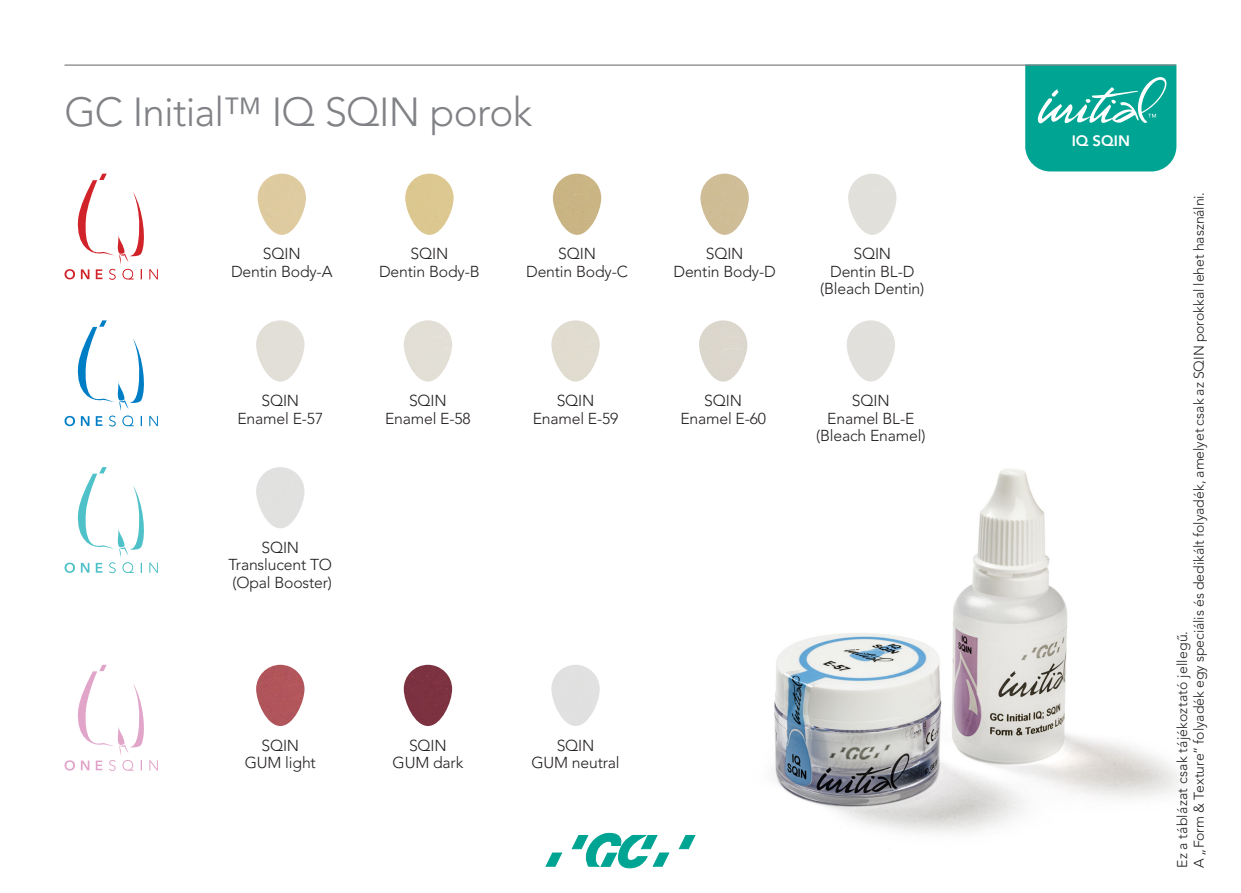
<style>
.page{position:relative;width:1241px;height:893px;background:#fff}
.page>*{position:absolute;margin:0;border:0;box-sizing:border-box;transform-origin:0 0}
.t1{font:300 40.25px "Avenir LT Std";letter-spacing:-.02em;color:#808285}
.Tekst_Zwart{font:300 15.75px "Avenir LT Std";letter-spacing:-.01em;color:#231f20}
.Teksten_Pools{font:800 15.05px "Avenir LT Std";color:#fff}
.t2{font:300 14px "Avenir LT Std";color:#231f20}
.t3{font:300 14px "Avenir LT Std";letter-spacing:.02em;color:#231f20}
</style>
<div class="page">
<svg style="left:571px;top:833px;width:96px;height:35px"></svg>
<svg style="left:545px;top:852px;width:17px;height:15px"></svg>
<svg style="left:1025px;top:64px;width:151px;height:107px;background:#19ad9c"></svg>
<hr style="left:64px;top:64px;width:1111px;height:2px;background:#808285">
<svg style="left:64px;top:320px;width:94px;height:106px"></svg>
<img style="left:256px;top:320px;width:48px;height:62px;border-radius:24px">
<img style="left:846px;top:320px;width:48px;height:62px;border-radius:24px">
<img style="left:699px;top:320px;width:48px;height:62px;border-radius:24px">
<img style="left:551px;top:320px;width:48px;height:62px;border-radius:24px">
<img style="left:403px;top:320px;width:49px;height:62px;border-radius:24px">
<svg style="left:64px;top:665px;width:94px;height:106px"></svg>
<img style="left:256px;top:665px;width:48px;height:61px;border-radius:24px">
<img style="left:551px;top:665px;width:48px;height:61px;border-radius:24px">
<img style="left:403px;top:665px;width:49px;height:61px;border-radius:24px">
<img style="left:257px;top:174px;width:49px;height:61px;border-radius:24px">
<img style="left:848px;top:174px;width:48px;height:61px;border-radius:24px">
<img style="left:700px;top:174px;width:48px;height:61px;border-radius:24px">
<img style="left:552px;top:174px;width:49px;height:61px;border-radius:24px">
<img style="left:405px;top:174px;width:48px;height:61px;border-radius:24px">
<svg style="left:64px;top:174px;width:94px;height:106px"></svg>
<svg style="left:64px;top:467px;width:94px;height:106px"></svg>
<img style="left:256px;top:467px;width:48px;height:61px;border-radius:24px">
<img style="left:656px;top:469px;width:525px;height:390px">
<p class="t1" style="left:64px;top:88px;width:469px">GC Initial™ IQ SQIN porok</p>
<p class="Tekst_Zwart" style="left:263px;top:245px;width:39px">SQIN</p>
<p class="Tekst_Zwart" style="left:231px;top:262px;width:103px">Dentin Body-A</p>
<p class="Tekst_Zwart" style="left:261px;top:391px;width:39px">SQIN</p>
<p class="Tekst_Zwart" style="left:237px;top:409px;width:87px">Enamel E-57</p>
<p class="Tekst_Zwart" style="left:261px;top:538px;width:39px">SQIN</p>
<p class="Tekst_Zwart" style="left:228px;top:556px;width:105px">Translucent TO</p>
<p class="Tekst_Zwart" style="left:232px;top:573px;width:101px">(Opal Booster)</p>
<p class="Tekst_Zwart" style="left:410px;top:245px;width:39px">SQIN</p>
<p class="Tekst_Zwart" style="left:379px;top:262px;width:102px">Dentin Body-B</p>
<p class="Tekst_Zwart" style="left:409px;top:391px;width:39px">SQIN</p>
<p class="Tekst_Zwart" style="left:385px;top:409px;width:87px">Enamel E-58</p>
<p class="Tekst_Zwart" style="left:558px;top:245px;width:39px">SQIN</p>
<p class="Tekst_Zwart" style="left:526px;top:262px;width:103px">Dentin Body-C</p>
<p class="Tekst_Zwart" style="left:556px;top:391px;width:39px">SQIN</p>
<p class="Tekst_Zwart" style="left:532px;top:409px;width:87px">Enamel E-59</p>
<p class="Tekst_Zwart" style="left:705px;top:245px;width:39px">SQIN</p>
<p class="Tekst_Zwart" style="left:673px;top:262px;width:104px">Dentin Body-D</p>
<p class="Tekst_Zwart" style="left:704px;top:391px;width:39px">SQIN</p>
<p class="Tekst_Zwart" style="left:680px;top:409px;width:87px">Enamel E-60</p>
<p class="Tekst_Zwart" style="left:853px;top:245px;width:39px">SQIN</p>
<p class="Tekst_Zwart" style="left:830px;top:262px;width:86px">Dentin BL-D</p>
<p class="Tekst_Zwart" style="left:820px;top:280px;width:106px">(Bleach Dentin)</p>
<p class="Tekst_Zwart" style="left:851px;top:391px;width:39px">SQIN</p>
<p class="Tekst_Zwart" style="left:827px;top:409px;width:89px">Enamel BL-E</p>
<p class="Tekst_Zwart" style="left:816px;top:426px;width:111px">(Bleach Enamel)</p>
<p class="Tekst_Zwart" style="left:261px;top:736px;width:39px">SQIN</p>
<p class="Tekst_Zwart" style="left:245px;top:753px;width:73px">GUM light</p>
<p class="Tekst_Zwart" style="left:409px;top:736px;width:39px">SQIN</p>
<p class="Tekst_Zwart" style="left:392px;top:753px;width:72px">GUM dark</p>
<p class="Tekst_Zwart" style="left:556px;top:736px;width:39px">SQIN</p>
<p class="Tekst_Zwart" style="left:531px;top:753px;width:90px">GUM neutral</p>
<p class="Teksten_Pools" style="left:1071px;top:132px;width:60px">IQ SQIN</p>
<p class="t2" style="left:1190px;top:868px;width:678px;rotate:-90deg">A „Form &amp; Texture” folyadék egy speciális és dedikált folyadék, amelyet csak az SQIN porokkal lehet használni.</p>
<p class="t3" style="left:1173px;top:868px;width:239px;rotate:-90deg">Ez a táblázat csak tájékoztató jellegű.</p>
</div>
